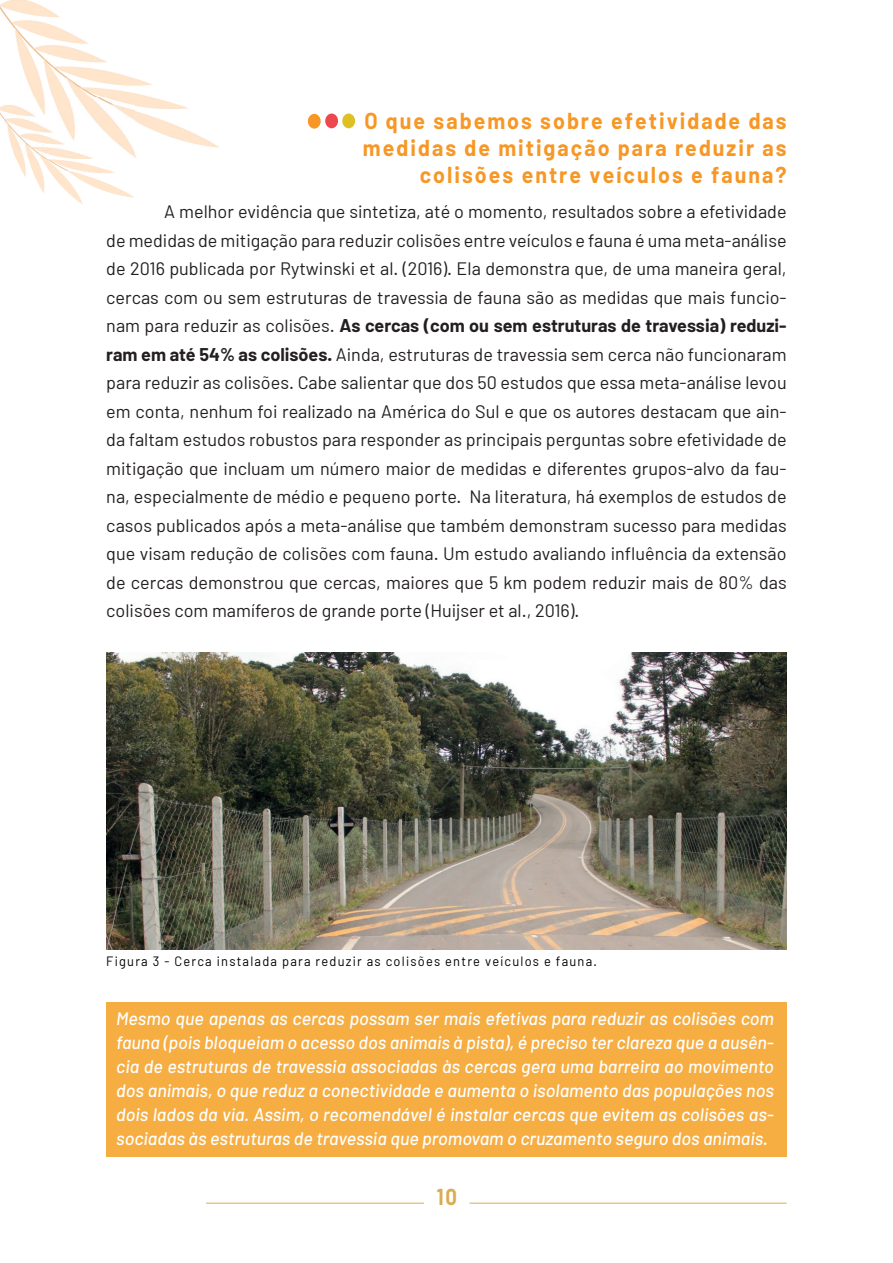
<style>
.page{position:relative;width:893px;height:1263px;background:#fff}
.page>*{position:absolute;margin:0;border:0;box-sizing:border-box;transform-origin:0 0}
.t1{font:700 22.5px/27px "Barlow";letter-spacing:.095em;color:#f79725;text-align:right;scale:.95 1}
.t2{font:700 22.5px "Barlow";color:#daad53;scale:.9 1}
.t3{font:18px/28.5px "Barlow";color:#231f20;text-align:justify}
.t4{font:italic 500 18px/24px "Barlow";color:#fff;text-align:justify}
.t5{font:13.5px "Barlow";letter-spacing:.095em;color:#000001;scale:.95 1}
.s1{font-weight:700}
</style>
<div class="page">
<hr style="left:206px;top:1203px;width:218px;height:1px;background:#daad53">
<hr style="left:469px;top:1203px;width:318px;height:1px;background:#daad53">
<div style="left:106px;top:1002px;width:681px;height:155px;background:#f6ae42"></div>
<img style="left:106px;top:653px;width:681px;height:297px">
<div style="left:308px;top:114px;width:13px;height:15px;background:#f79725;border-radius:50%"></div>
<div style="left:325px;top:114px;width:13px;height:14px;background:#ed474f;border-radius:50%"></div>
<div style="left:342px;top:114px;width:13px;height:14px;background:#dec023;border-radius:50%"></div>
<img style="left:0;top:0;width:219px;height:158px">
<img style="left:0;top:98px;width:134px;height:106px">
<p class="t1" style="left:363px;top:107px;width:447px">O que sabemos sobre efetividade das medidas de mitigação para reduzir as colisões entre veículos e fauna?</p>
<p class="t3" style="left:106px;top:197px;width:682px;text-indent:58px">A melhor evidência que sintetiza, até o momento, resultados sobre a efetividade de medidas de mitigação para reduzir colisões entre veículos e fauna é uma meta-análise de 2016 publicada por Rytwinski et al. (2016). Ela demonstra que, de uma maneira geral, cercas com ou sem estruturas de travessia de fauna são as medidas que mais funcio&shy;nam para reduzir as colisões. <span class="s1">As cercas (com ou sem estruturas de travessia) reduzi&shy;ram em até 54% as colisões.</span> Ainda, estruturas de travessia sem cerca não funcionaram para reduzir as colisões. Cabe salientar que dos 50 estudos que essa meta-análise levou em conta, nenhum foi realizado na América do Sul e que os autores destacam que ain&shy;da faltam estudos robustos para responder as principais perguntas sobre efetividade de mitigação que incluam um número maior de medidas e diferentes grupos-alvo da fau&shy;na, especialmente de médio e pequeno porte. Na literatura, há exemplos de estudos de casos publicados após a meta-análise que também demonstram sucesso para medidas que visam redução de colisões com fauna. Um estudo avaliando influência da extensão de cercas demonstrou que cercas, maiores que 5 km podem reduzir mais de 80% das colisões com mamíferos de grande porte (Huijser et al., 2016).</p>
<p class="t5" style="left:106px;top:953px;width:518px">Figura 3 - Cerca instalada para reduzir as colisões entre veículos e fauna.</p>
<p class="t4" style="left:116px;top:1006px;width:659px">Mesmo que apenas as cercas possam ser mais efetivas para reduzir as colisões com fauna (pois bloqueiam o acesso dos animais à pista), é preciso ter clareza que a ausên&shy;cia de estruturas de travessia associadas às cercas gera uma barreira ao movimento dos animais, o que reduz a conectividade e aumenta o isolamento das populações nos dois lados da via. Assim, o recomendável é instalar cercas que evitem as colisões as&shy;sociadas às estruturas de travessia que promovam o cruzamento seguro dos animais.</p>
<p class="t2" style="left:437px;top:1182px;width:24px">10</p>
</div>
